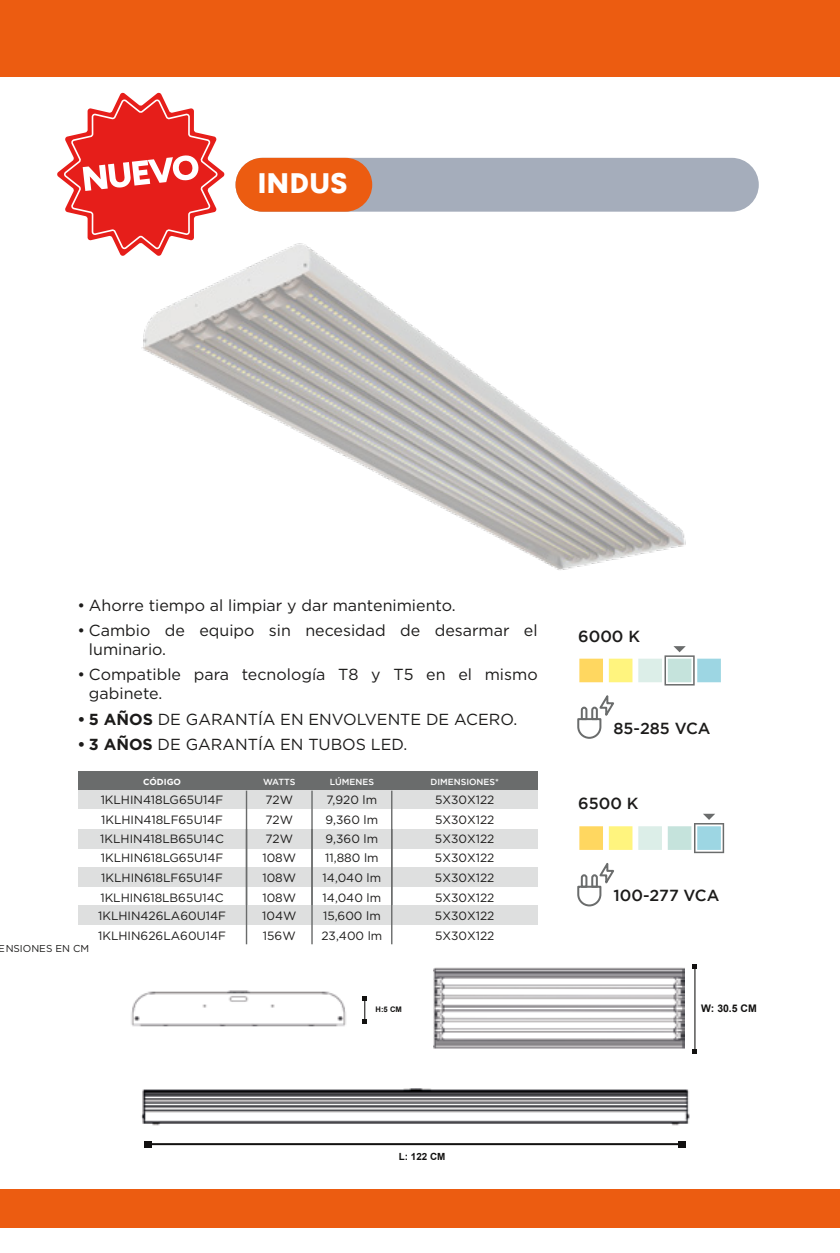
<style>
.page{position:relative;width:840px;height:1253px;background:#fff}
.page>*{position:absolute;margin:0;border:0;box-sizing:border-box;transform-origin:0 0}
.t1{font:900 30.8px "Firme";letter-spacing:-.005em;color:#fff}
.t2{font:16px/19.2px "Gotham";color:#1c1b1a}
.t3{font:500 16px "Gotham";color:#1c1b1a}
.t4{font:12px "Gotham";color:#1c1b1a}
.t5{font:700 10.4px "Arial";color:#121110}
.t6{font:10px "Gotham";color:#1c1b1a}
.t7{font:700 9.8px "Arial";color:#121110}
.t8{font:500 8.8px "Gotham";color:#fff}
.t9{font:700 8.8px "Gotham";color:#fff}
.t10{font:700 7.6px "Arial";color:#121110}
.s1{font-weight:700}
</style>
<div class="page">
<div style="left:0;top:1189px;width:839px;height:38px;background:#ec5c11"></div>
<div style="left:0;top:0;width:839px;height:77px;background:#ec5c11"></div>
<svg style="left:362px;top:996px;width:5px;height:28px"></svg>
<img style="left:131px;top:990px;width:215px;height:37px">
<div style="left:144px;top:1141px;width:7px;height:6px;background:#121110"></div>
<div style="left:678px;top:1141px;width:7px;height:6px;background:#121110"></div>
<hr style="left:150px;top:1143px;width:531px;height:2px;background:#121110">
<img style="left:141px;top:1088px;width:549px;height:38px">
<svg style="left:692px;top:964px;width:4px;height:5px"></svg>
<hr style="left:694px;top:964px;width:1px;height:85px;background:#121110">
<svg style="left:692px;top:1049px;width:4px;height:4px"></svg>
<img style="left:433px;top:968px;width:251px;height:81px">
<div style="left:235px;top:158px;width:523px;height:54px;background:#a5adbb;border-radius:27px"></div>
<div style="left:235px;top:158px;width:137px;height:54px;background:#ec5c11;border-radius:27px"></div>
<div style="left:579px;top:826px;width:23px;height:24px;background:#ffd760"></div>
<div style="left:608px;top:826px;width:24px;height:24px;background:#fff47e"></div>
<div style="left:638px;top:826px;width:23px;height:24px;background:#dceee8"></div>
<div style="left:667px;top:826px;width:24px;height:24px;background:#c5e3dc"></div>
<svg style="left:694px;top:814px;width:29px;height:39px"></svg>
<svg style="left:577px;top:863px;width:37px;height:44px"></svg>
<div style="left:579px;top:659px;width:23px;height:23px;background:#ffd760"></div>
<div style="left:608px;top:659px;width:24px;height:23px;background:#fff47e"></div>
<div style="left:638px;top:659px;width:23px;height:23px;background:#dceee8"></div>
<div style="left:696px;top:659px;width:24px;height:23px;background:#9dd6e3"></div>
<svg style="left:664px;top:646px;width:30px;height:39px"></svg>
<svg style="left:577px;top:695px;width:37px;height:44px"></svg>
<div style="left:78px;top:771px;width:168px;height:20px;background:#6a6c6c"></div>
<div style="left:246px;top:771px;width:66px;height:20px;background:#6a6c6c"></div>
<div style="left:312px;top:771px;width:79px;height:20px;background:#6a6c6c"></div>
<div style="left:391px;top:771px;width:146px;height:20px;background:#6a6c6c"></div>
<div style="left:78px;top:791px;width:168px;height:19px;background:#dedfdf"></div>
<div style="left:246px;top:791px;width:66px;height:19px;background:#dedfdf"></div>
<div style="left:312px;top:791px;width:79px;height:19px;background:#dedfdf"></div>
<div style="left:391px;top:791px;width:146px;height:19px;background:#dedfdf"></div>
<div style="left:78px;top:829px;width:168px;height:19px;background:#dedfdf"></div>
<div style="left:246px;top:829px;width:66px;height:19px;background:#dedfdf"></div>
<div style="left:312px;top:829px;width:79px;height:19px;background:#dedfdf"></div>
<div style="left:391px;top:829px;width:146px;height:19px;background:#dedfdf"></div>
<div style="left:78px;top:867px;width:168px;height:20px;background:#dedfdf"></div>
<div style="left:246px;top:867px;width:66px;height:20px;background:#dedfdf"></div>
<div style="left:312px;top:867px;width:79px;height:20px;background:#dedfdf"></div>
<div style="left:391px;top:867px;width:146px;height:20px;background:#dedfdf"></div>
<hr style="left:246px;top:791px;width:1px;height:115px;background:#6a6c6c">
<hr style="left:311px;top:791px;width:1px;height:115px;background:#6a6c6c">
<hr style="left:391px;top:791px;width:1px;height:115px;background:#6a6c6c">
<div style="left:78px;top:906px;width:168px;height:19px;background:#dedfdf"></div>
<div style="left:246px;top:906px;width:66px;height:19px;background:#dedfdf"></div>
<div style="left:312px;top:906px;width:79px;height:19px;background:#dedfdf"></div>
<div style="left:391px;top:906px;width:146px;height:19px;background:#dedfdf"></div>
<hr style="left:246px;top:829px;width:1px;height:115px;background:#6a6c6c">
<hr style="left:311px;top:829px;width:1px;height:115px;background:#6a6c6c">
<hr style="left:391px;top:829px;width:1px;height:115px;background:#6a6c6c">
<img style="left:142px;top:243px;width:544px;height:327px">
<svg style="left:57px;top:92px;width:167px;height:164px"></svg>
<h1 class="t1" style="left:257px;top:165px;width:92px">INDUS</h1>
<h2 class="t2" style="left:78px;top:595px;width:379px">• Ahorre tiempo al limpiar y dar mantenimiento.</h2>
<h2 class="t2" style="left:89px;top:620px;width:450px;text-indent:-11px">• Cambio de equipo sin necesidad de desarmar el luminario.</h2>
<h2 class="t2" style="left:89px;top:665px;width:450px;text-indent:-11px">• Compatible para tecnología T8 y T5 en el mismo gabinete.</h2>
<h2 class="t2" style="left:78px;top:709px;width:441px"><span class="s1">• 5 AÑOS</span> DE GARANTÍA EN ENVOLVENTE DE ACERO.</h2>
<h2 class="t2" style="left:78px;top:734px;width:331px"><span class="s1">• 3 AÑOS</span> DE GARANTÍA EN TUBOS LED.</h2>
<p class="t9" style="left:143px;top:776px;width:40px">CÓDIGO</p>
<p class="t8" style="left:263px;top:776px;width:34px">WATTS</p>
<p class="t8" style="left:329px;top:776px;width:46px">LÚMENES</p>
<p class="t8" style="left:430px;top:776px;width:70px">DIMENSIONES*</p>
<p class="t4" style="left:101px;top:792px;width:124px">1KLHIN418LG65U14F</p>
<p class="t4" style="left:265px;top:792px;width:29px">72W</p>
<p class="t4" style="left:326px;top:792px;width:52px">7,920 lm</p>
<p class="t4" style="left:435px;top:792px;width:61px">5X30X122</p>
<p class="t4" style="left:101px;top:812px;width:123px">1KLHIN418LF65U14F</p>
<p class="t4" style="left:265px;top:812px;width:29px">72W</p>
<p class="t4" style="left:325px;top:812px;width:54px">9,360 lm</p>
<p class="t4" style="left:435px;top:812px;width:61px">5X30X122</p>
<p class="t4" style="left:101px;top:850px;width:124px">1KLHIN618LG65U14F</p>
<p class="t4" style="left:262px;top:850px;width:35px">108W</p>
<p class="t4" style="left:325px;top:850px;width:55px">11,880 lm</p>
<p class="t4" style="left:435px;top:850px;width:61px">5X30X122</p>
<p class="t4" style="left:100px;top:832px;width:125px">1KLHIN418LB65U14C</p>
<p class="t4" style="left:265px;top:832px;width:29px">72W</p>
<p class="t4" style="left:325px;top:832px;width:54px">9,360 lm</p>
<p class="t4" style="left:435px;top:832px;width:61px">5X30X122</p>
<p class="t4" style="left:101px;top:870px;width:123px">1KLHIN618LF65U14F</p>
<p class="t4" style="left:262px;top:870px;width:35px">108W</p>
<p class="t4" style="left:322px;top:870px;width:60px">14,040 lm</p>
<p class="t4" style="left:435px;top:870px;width:61px">5X30X122</p>
<p class="t4" style="left:100px;top:890px;width:125px">1KLHIN618LB65U14C</p>
<p class="t4" style="left:262px;top:890px;width:35px">108W</p>
<p class="t4" style="left:322px;top:890px;width:60px">14,040 lm</p>
<p class="t4" style="left:435px;top:890px;width:61px">5X30X122</p>
<p class="t4" style="left:98px;top:908px;width:129px">1KLHIN426LA60U14F</p>
<p class="t4" style="left:262px;top:908px;width:36px">104W</p>
<p class="t4" style="left:323px;top:908px;width:59px">15,600 lm</p>
<p class="t4" style="left:434px;top:908px;width:61px">5X30X122</p>
<p class="t6" style="left:-1px;top:942px;width:92px">ENSIONES EN CM</p>
<p class="t4" style="left:98px;top:928px;width:129px">1KLHIN626LA60U14F</p>
<p class="t4" style="left:263px;top:928px;width:34px">156W</p>
<p class="t4" style="left:321px;top:928px;width:62px">23,400 lm</p>
<p class="t4" style="left:435px;top:928px;width:61px">5X30X122</p>
<p class="t10" style="left:375px;top:1004px;width:28px">H:5 CM</p>
<h2 class="t3" style="left:578px;top:627px;width:63px">6000 K</h2>
<h2 class="t3" style="left:613px;top:719px;width:98px">85-285 VCA</h2>
<h2 class="t3" style="left:578px;top:794px;width:62px">6500 K</h2>
<h2 class="t3" style="left:613px;top:887px;width:107px">100-277 VCA</h2>
<p class="t5" style="left:700px;top:1001px;width:57px">W: 30.5 CM</p>
<p class="t7" style="left:398px;top:1149px;width:48px">L: 122 CM</p>
</div>
